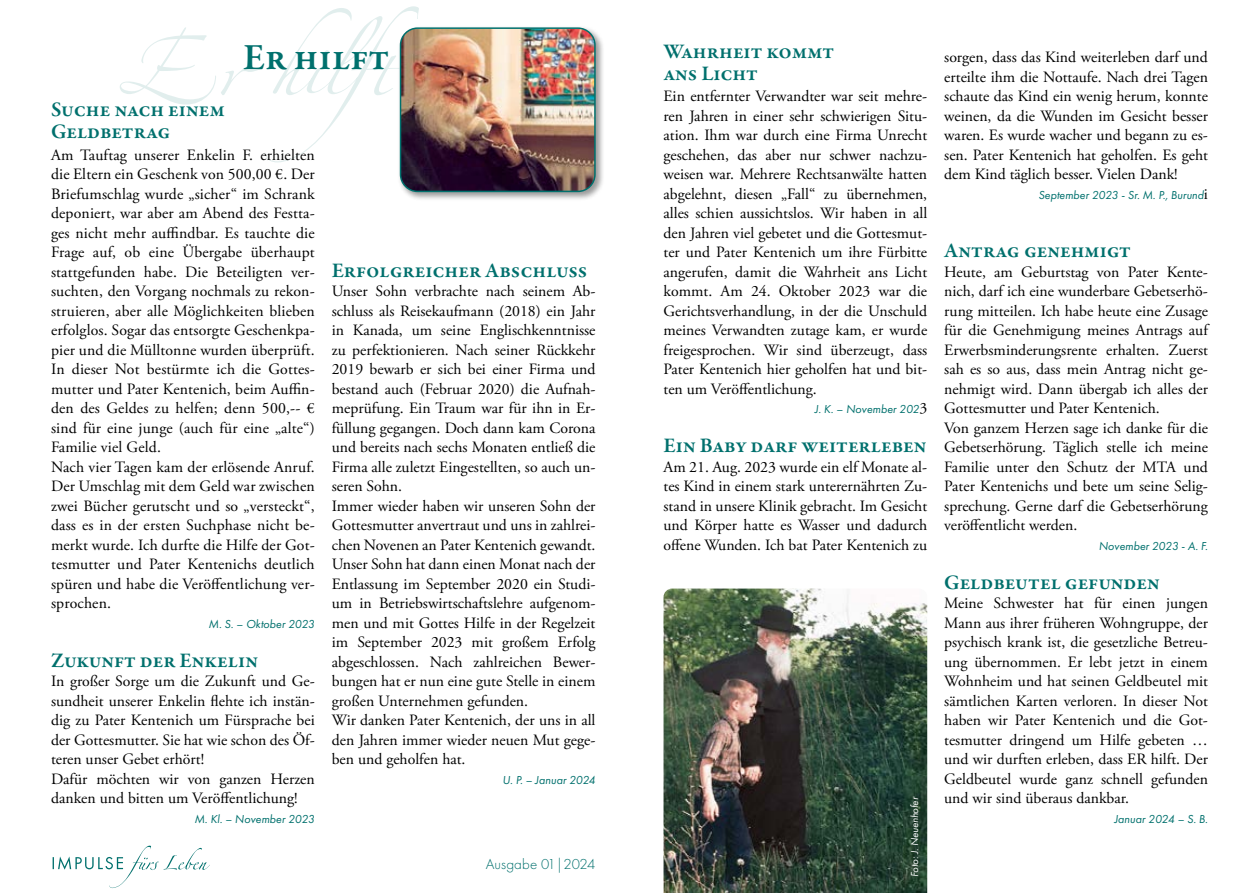
<style>
.page{position:relative;width:1259px;height:893px;background:#fff}
.page>*{position:absolute;margin:0;border:0;box-sizing:border-box;transform-origin:0 0}
.t1{font:600 37.5px "Garamond Premr Pro";color:#00706d}
.t2{font:600 21px/22.2px "Garamond Premr Pro";letter-spacing:-.005em;color:#00706d}
.t3{font:15.75px/19.5px "Adobe Garamond Pro";color:#000}
.t4{font:300 15px "Futura PT";letter-spacing:.01em;color:#00706d}
.t5{font:italic 12px "Futura PT";color:#00706d}
.t6{font:italic 10.5px "Futura PT";color:#fff}
.s1{font-family:"Adobe Garamond Pro";font-style:normal;font-size:15.75px;color:#000}
</style>
<div class="page">
<svg style="left:53px;top:846px;width:157px;height:42px"></svg>
<div style="left:397px;top:25px;width:208px;height:176px;background:#000;opacity:.4"></div>
<img style="left:400px;top:29px;width:195px;height:162px">
<div style="left:400px;top:27px;width:196px;height:165px;border:2px solid #00706d;border-radius:17px"></div>
<svg style="left:120px;top:6px;width:299px;height:156px"></svg>
<img style="left:663px;top:589px;width:264px;height:304px">
<h1 class="t1" style="left:243px;top:35px;width:147px">Er hilft</h1>
<h2 class="t2" style="left:51px;top:99px;width:175px">Suche nach einem<br>Geldbetrag</h2>
<p class="t3" style="left:51px;top:145px;width:265px">Am Tauftag unserer Enkelin F. erhielten die Eltern ein Geschenk von 500,00 €. Der Briefumschlag wurde „sicher“ im Schrank deponiert, war aber am Abend des Festta&shy;ges nicht mehr auffindbar. Es tauchte die Frage auf, ob eine Übergabe überhaupt stattgefunden habe. Die Beteiligten ver&shy;suchten, den Vorgang nochmals zu rekon&shy;struieren, aber alle Möglichkeiten blieben erfolglos. Sogar das entsorgte Geschenkpa&shy;pier und die Mülltonne wurden überprüft.<br>In dieser Not bestürmte ich die Gottes&shy;mutter und Pater Kentenich, beim Auffin&shy;den des Geldes zu helfen; denn 500,-- € sind für eine junge (auch für eine „alte“)<br>Familie viel Geld.<br>Nach vier Tagen kam der erlösende Anruf.<br>Der Umschlag mit dem Geld war zwischen zwei Bücher gerutscht und so „versteckt“, dass es in der ersten Suchphase nicht be&shy;merkt wurde. Ich durfte die Hilfe der Got&shy;tesmutter und Pater Kentenichs deutlich spüren und habe die Veröffentlichung ver&shy;sprochen.</p>
<p class="t5" style="left:209px;top:616px;width:108px">M. S. – Oktober 2023</p>
<h2 class="t2" style="left:51px;top:649px;width:209px">Zukunft der Enkelin</h2>
<p class="t3" style="left:51px;top:672px;width:265px">In großer Sorge um die Zukunft und Ge&shy;sundheit unserer Enkelin flehte ich instän&shy;dig zu Pater Kentenich um Fürsprache bei der Gottesmutter. Sie hat wie schon des Öf&shy;teren unser Gebet erhört!<br>Dafür möchten wir von ganzen Herzen danken und bitten um Veröffentlichung!</p>
<p class="t5" style="left:194px;top:811px;width:122px">M. Kl. – November 2023</p>
<h2 class="t2" style="left:332px;top:259px;width:257px">Erfolgreicher Abschluss</h2>
<p class="t3" style="left:332px;top:282px;width:265px">Unser Sohn verbrachte nach seinem Ab&shy;schluss als Reisekaufmann (2018) ein Jahr in Kanada, um seine Englischkenntnisse zu perfektionieren. Nach seiner Rückkehr 2019 bewarb er sich bei einer Firma und bestand auch (Februar 2020) die Aufnah&shy;meprüfung. Ein Traum war für ihn in Er&shy;füllung gegangen. Doch dann kam Corona und bereits nach sechs Monaten entließ die Firma alle zuletzt Eingestellten, so auch un&shy;seren Sohn.<br>Immer wieder haben wir unseren Sohn der Gottesmutter anvertraut und uns in zahlrei&shy;chen Novenen an Pater Kentenich gewandt.<br>Unser Sohn hat dann einen Monat nach der Entlassung im September 2020 ein Studi&shy;um in Betriebswirtschaftslehre aufgenom&shy;men und mit Gottes Hilfe in der Regelzeit im September 2023 mit großem Erfolg abgeschlossen. Nach zahlreichen Bewer&shy;bungen hat er nun eine gute Stelle in einem großen Unternehmen gefunden.<br>Wir danken Pater Kentenich, der uns in all den Jahren immer wieder neuen Mut gege&shy;ben und geholfen hat.</p>
<p class="t5" style="left:502px;top:772px;width:94px">U. P. – Januar 2024</p>
<p class="t4" style="left:486px;top:855px;width:111px">Ausgabe 01|2024</p>
<h2 class="t2" style="left:663px;top:40px;width:172px">Wahrheit kommt ans Licht</h2>
<p class="t3" style="left:663px;top:87px;width:265px;text-align:justify">Ein entfernter Verwandter war seit mehre&shy;ren Jahren in einer sehr schwierigen Situ&shy;ation. Ihm war durch eine Firma Unrecht geschehen, das aber nur schwer nachzu&shy;weisen war. Mehrere Rechtsanwälte hatten abgelehnt, diesen „Fall“ zu übernehmen, alles schien aussichtslos. Wir haben in all den Jahren viel gebetet und die Gottesmut&shy;ter und Pater Kentenich um ihre Fürbitte angerufen, damit die Wahrheit ans Licht kommt. Am 24. Oktober 2023 war die Gerichtsverhandlung, in der die Unschuld meines Verwandten zutage kam, er wurde freigesprochen. Wir sind überzeugt, dass Pater Kentenich hier geholfen hat und bit&shy;ten um Veröffentlichung.</p>
<p class="t5" style="left:815px;top:402px;width:114px">J. K. – November 202<span class="s1">3</span></p>
<h2 class="t2" style="left:663px;top:435px;width:264px">Ein Baby darf weiterleben</h2>
<p class="t3" style="left:663px;top:457px;width:265px;text-align:justify">Am 21. Aug. 2023 wurde ein elf Monate al&shy;tes Kind in einem stark unterernährten Zu&shy;stand in unsere Klinik gebracht. Im Gesicht und Körper hatte es Wasser und dadurch offene Wunden. Ich bat Pater Kentenich zu</p>
<p class="t6" style="left:908px;top:877px;width:81px;rotate:-90deg">Foto: J. Neuenhofer</p>
<p class="t3" style="left:944px;top:48px;width:265px;text-align:justify">sorgen, dass das Kind weiterleben darf und erteilte ihm die Nottaufe. Nach drei Tagen schaute das Kind ein wenig herum, konnte weinen, da die Wunden im Gesicht besser waren. Es wurde wacher und begann zu es&shy;sen. Pater Kentenich hat geholfen. Es geht dem Kind täglich besser. Vielen Dank!</p>
<p class="t5" style="left:1038px;top:187px;width:171px">September 2023 - Sr. M. P., Burund<span class="s1">i</span></p>
<h2 class="t2" style="left:944px;top:240px;width:188px">Antrag genehmigt</h2>
<p class="t3" style="left:944px;top:262px;width:265px">Heute, am Geburtstag von Pater Kente&shy;nich, darf ich eine wunderbare Gebetserhö&shy;rung mitteilen. Ich habe heute eine Zusage für die Genehmigung meines Antrags auf Erwerbsminderungsrente erhalten. Zuerst sah es so aus, dass mein Antrag nicht ge&shy;nehmigt wird. Dann übergab ich alles der Gottesmutter und Pater Kentenich.<br>Von ganzem Herzen sage ich danke für die Gebetserhörung. Täglich stelle ich meine Familie unter den Schutz der MTA und Pater Kentenichs und bete um seine Selig&shy;sprechung. Gerne darf die Gebetserhörung veröffentlicht werden.</p>
<p class="t5" style="left:1098px;top:538px;width:111px">November 2023 - A. F.</p>
<h2 class="t2" style="left:944px;top:571px;width:217px">Geldbeutel gefunden</h2>
<p class="t3" style="left:944px;top:594px;width:265px;text-align:justify">Meine Schwester hat für einen jungen Mann aus ihrer früheren Wohngruppe, der psychisch krank ist, die gesetzliche Betreu&shy;ung übernommen. Er lebt jetzt in einem Wohnheim und hat seinen Geldbeutel mit sämtlichen Karten verloren. In dieser Not haben wir Pater Kentenich und die Got&shy;tesmutter dringend um Hilfe gebeten … und wir durften erleben, dass ER hilft. Der Geldbeutel wurde ganz schnell gefunden und wir sind überaus dankbar.</p>
<p class="t5" style="left:1114px;top:811px;width:95px">Januar 2024 – S. B.</p>
</div>
